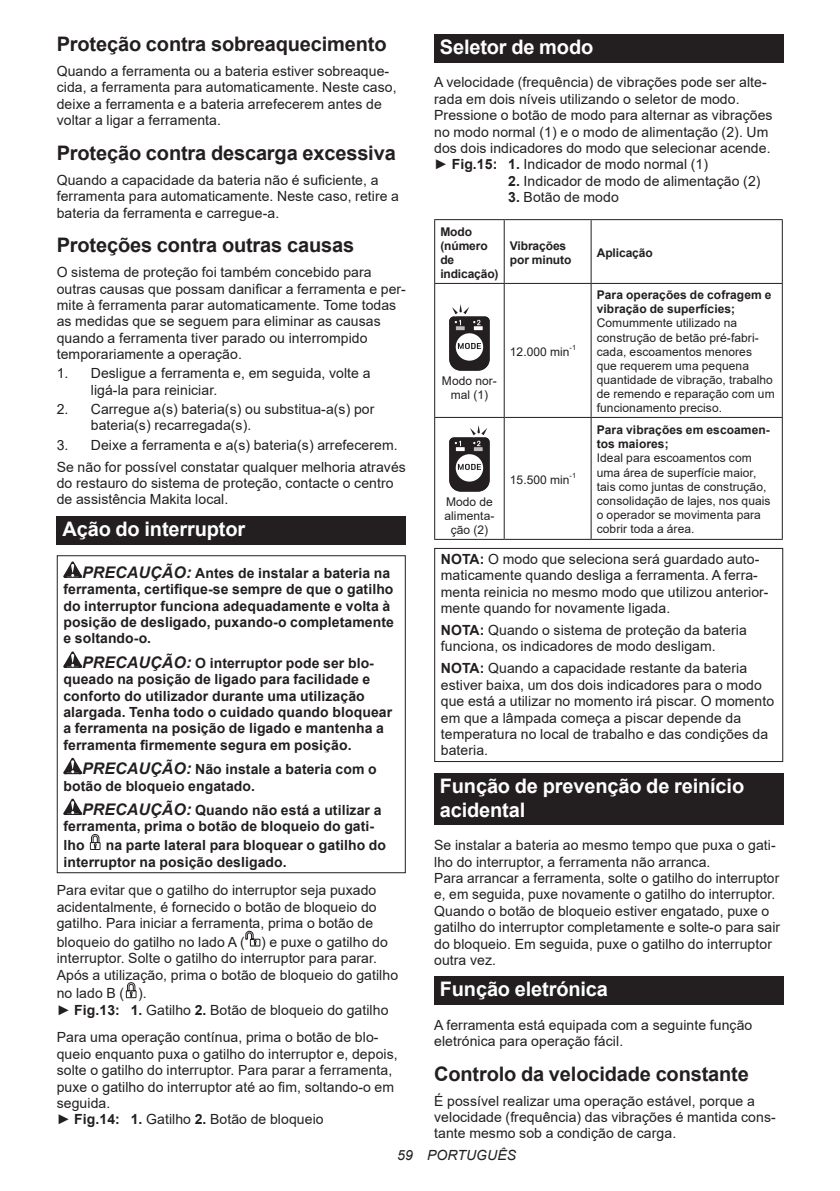
<style>
.page{position:relative;width:840px;height:1191px;background:#fff}
.page>*{position:absolute;margin:0;border:0;box-sizing:border-box;transform-origin:0 0}
.t1{font:700 20px "Arial";letter-spacing:-.01em;color:#231f20}
.t2{font:700 20px/23.4px "Arial";letter-spacing:-.01em;color:#fff}
.t3{font:14px/16.4px "Arial";letter-spacing:.005em;color:#231f20}
.t4{font:700 14px/16.4px "Arial";letter-spacing:.005em;color:#231f20}
.t5{font:italic 14px "Arial";letter-spacing:.005em;color:#231f20}
.t6{font:12px/14px "Arial";letter-spacing:.005em;color:#231f20;text-align:center}
.t7{font:700 12px/14px "Arial";letter-spacing:.005em;color:#231f20}
.t8{font:7.2px "Arial";color:#231f20}
.s1{font-style:italic;font-size:16px}
.s2{font-weight:700}
</style>
<div class="page">
<div style="left:57px;top:516px;width:348px;height:28px;background:#231f20"></div>
<svg style="left:63px;top:561px;width:19px;height:17px"></svg>
<svg style="left:63px;top:651px;width:19px;height:17px"></svg>
<svg style="left:63px;top:758px;width:19px;height:16px"></svg>
<svg style="left:63px;top:798px;width:19px;height:17px"></svg>
<svg style="left:89px;top:834px;width:12px;height:16px"></svg>
<div style="left:57px;top:555px;width:348px;height:318px;border:1px solid #231f20"></div>
<svg style="left:245px;top:930px;width:16px;height:16px"></svg>
<svg style="left:125px;top:982px;width:12px;height:16px"></svg>
<div style="left:434px;top:34px;width:348px;height:29px;background:#231f20"></div>
<hr style="left:434px;top:219px;width:70px;height:1px;background:#231f20">
<hr style="left:434px;top:220px;width:1px;height:63px;background:#231f20">
<hr style="left:504px;top:219px;width:86px;height:1px;background:#231f20">
<hr style="left:503px;top:220px;width:1px;height:63px;background:#231f20">
<hr style="left:590px;top:219px;width:192px;height:1px;background:#231f20">
<hr style="left:590px;top:220px;width:1px;height:63px;background:#231f20">
<hr style="left:781px;top:220px;width:1px;height:63px;background:#231f20">
<hr style="left:434px;top:283px;width:70px;height:1px;background:#231f20">
<hr style="left:434px;top:284px;width:1px;height:133px;background:#231f20">
<hr style="left:504px;top:283px;width:86px;height:1px;background:#231f20">
<hr style="left:503px;top:284px;width:1px;height:133px;background:#231f20">
<hr style="left:590px;top:283px;width:192px;height:1px;background:#231f20">
<hr style="left:590px;top:284px;width:1px;height:133px;background:#231f20">
<hr style="left:781px;top:284px;width:1px;height:133px;background:#231f20">
<hr style="left:434px;top:417px;width:70px;height:1px;background:#231f20">
<hr style="left:434px;top:418px;width:1px;height:121px;background:#231f20">
<hr style="left:504px;top:417px;width:86px;height:1px;background:#231f20">
<hr style="left:503px;top:418px;width:1px;height:121px;background:#231f20">
<hr style="left:590px;top:417px;width:192px;height:1px;background:#231f20">
<hr style="left:590px;top:418px;width:1px;height:121px;background:#231f20">
<hr style="left:781px;top:418px;width:1px;height:121px;background:#231f20">
<hr style="left:434px;top:539px;width:70px;height:1px;background:#231f20">
<hr style="left:504px;top:539px;width:86px;height:1px;background:#231f20">
<hr style="left:590px;top:539px;width:192px;height:1px;background:#231f20">
<svg style="left:449px;top:304px;width:40px;height:66px"></svg>
<svg style="left:449px;top:425px;width:40px;height:66px"></svg>
<div style="left:434px;top:548px;width:348px;height:214px;border:1px solid #231f20"></div>
<div style="left:434px;top:773px;width:348px;height:52px;background:#231f20"></div>
<div style="left:434px;top:976px;width:348px;height:28px;background:#231f20"></div>
<h1 class="t1" style="left:57px;top:30px;width:331px">Proteção contra sobreaquecimento</h1>
<p class="t3" style="left:57px;top:63px;width:341px">Quando a ferramenta ou a bateria estiver sobreaque&shy;cida, a ferramenta para automaticamente. Neste caso, deixe a ferramenta e a bateria arrefecerem antes de voltar a ligar a ferramenta.</p>
<h1 class="t1" style="left:57px;top:139px;width:340px">Proteção contra descarga excessiva</h1>
<p class="t3" style="left:57px;top:172px;width:343px">Quando a capacidade da bateria não é suficiente, a ferramenta para automaticamente. Neste caso, retire a bateria da ferramenta e carregue-a.</p>
<h1 class="t1" style="left:57px;top:231px;width:299px">Proteções contra outras causas</h1>
<p class="t3" style="left:57px;top:264px;width:350px">O sistema de proteção foi também concebido para outras causas que possam danificar a ferramenta e per&shy;mite à ferramenta parar automaticamente. Tome todas as medidas que se seguem para eliminar as causas quando a ferramenta tiver parado ou interrompido temporariamente a operação.</p>
<p class="t3" style="left:91px;top:365px;width:281px;text-indent:-34px">1. Desligue a ferramenta e, em seguida, volte a ligá-la para reiniciar.</p>
<p class="t3" style="left:91px;top:401px;width:285px;text-indent:-34px">2. Carregue a(s) bateria(s) ou substitua-a(s) por bateria(s) recarregada(s).</p>
<p class="t3" style="left:57px;top:433px;width:350px;line-height:22px">3. Deixe a ferramenta e a(s) bateria(s) arrefecerem.<br>Se não for possível constatar qualquer melhoria através</p>
<p class="t3" style="left:57px;top:475px;width:338px">do restauro do sistema de proteção, contacte o centro de assistência Makita local.</p>
<h1 class="t2" style="left:62px;top:517px;width:184px">Ação do interruptor</h1>
<p class="t4" style="left:63px;top:565px;width:332px;text-indent:19px"><span class="s1">PRECAUÇÃO:</span> Antes de instalar a bateria na ferramenta, certifique-se sempre de que o gatilho do interruptor funciona adequadamente e volta à posição de desligado, puxando-o completamente e soltando-o.</p>
<p class="t4" style="left:63px;top:655px;width:330px;text-indent:19px"><span class="s1">PRECAUÇÃO:</span> O interruptor pode ser blo&shy;queado na posição de ligado para facilidade e conforto do utilizador durante uma utilização alargada. Tenha todo o cuidado quando bloquear a ferramenta na posição de ligado e mantenha a ferramenta firmemente segura em posição.</p>
<p class="t4" style="left:63px;top:761px;width:315px;text-indent:19px"><span class="s1">PRECAUÇÃO:</span> Não instale a bateria com o botão de bloqueio engatado.</p>
<p class="t4" style="left:63px;top:802px;width:319px;text-indent:19px"><span class="s1">PRECAUÇÃO:</span> Quando não está a utilizar a ferramenta, prima o botão de bloqueio do gati-</p>
<p class="t4" style="left:63px;top:837px;width:23px">lho</p>
<p class="t4" style="left:63px;top:837px;width:324px;text-indent:42px">na parte lateral para bloquear o gatilho do interruptor na posição desligado.</p>
<p class="t3" style="left:57px;top:882px;width:321px;text-align:justify">Para evitar que o gatilho do interruptor seja puxado acidentalmente, é fornecido o botão de bloqueio do gatilho. Para iniciar a ferramenta, prima o botão de</p>
<p class="t3" style="left:57px;top:933px;width:343px">bloqueio do gatilho no lado A ( ) e puxe o gatilho do interruptor. Solte o gatilho do interruptor para parar.<br>Após a utilização, prima o botão de bloqueio do gatilho</p>
<p class="t3" style="left:57px;top:985px;width:333px">no lado B ( ).<br>► <span class="s2">Fig.13: 1.</span> Gatilho <span class="s2">2.</span> Botão de bloqueio do gatilho</p>
<p class="t3" style="left:57px;top:1029px;width:342px">Para uma operação contínua, prima o botão de blo&shy;queio enquanto puxa o gatilho do interruptor e, depois, solte o gatilho do interruptor. Para parar a ferramenta, puxe o gatilho do interruptor até ao fim, soltando-o em seguida.<br>► <span class="s2">Fig.14: 1.</span> Gatilho <span class="s2">2.</span> Botão de bloqueio</p>
<h1 class="t2" style="left:439px;top:36px;width:155px">Seletor de modo</h1>
<p class="t3" style="left:434px;top:74px;width:340px">A velocidade (frequência) de vibrações pode ser alte&shy;rada em dois níveis utilizando o seletor de modo.<br>Pressione o botão de modo para alternar as vibrações no modo normal (1) e o modo de alimentação (2). Um dos dois indicadores do modo que selecionar acende. ► <span class="s2">Fig.15: 1.</span> Indicador de modo normal (1)</p>
<p class="t3" style="left:508px;top:172px;width:254px"><span class="s2">2.</span> Indicador de modo de alimentação (2)</p>
<p class="t3" style="left:508px;top:189px;width:112px"><span class="s2">3.</span> Botão de modo</p>
<p class="t7" style="left:440px;top:224px;width:60px">Modo (número de indicação)</p>
<p class="t7" style="left:509px;top:238px;width:63px">Vibrações por minuto</p>
<p class="t7" style="left:596px;top:246px;width:57px">Aplicação</p>
<p class="t6" style="left:441px;top:373px;width:56px">Modo nor&shy;mal (1)</p>
<p class="t6" style="left:509px;top:344px;width:61px">12.000 min</p>
<p class="t8" style="left:569px;top:342px;width:8px">-1</p>
<p class="t7" style="left:596px;top:288px;width:176px">Para operações de cofragem e vibração de superfícies;</p>
<p class="t6" style="left:596px;top:316px;width:179px;text-align:left">Comummente utilizado na construção de betão pré-fabri&shy;cada, escoamentos menores que requerem uma pequena quantidade de vibração, trabalho de remendo e reparação com um funcionamento preciso.</p>
<p class="t7" style="left:596px;top:423px;width:174px">Para vibrações em escoamen&shy;tos maiores;</p>
<p class="t6" style="left:596px;top:451px;width:175px;text-align:left">Ideal para escoamentos com uma área de superfície maior, tais como juntas de construção, consolidação de lajes, nos quais o operador se movimenta para cobrir toda a área.</p>
<p class="t3" style="left:440px;top:550px;width:329px"><span class="s2">NOTA:</span> O modo que seleciona será guardado auto&shy;maticamente quando desliga a ferramenta. A ferra&shy;menta reinicia no mesmo modo que utilizou anterior&shy;mente quando for novamente ligada.</p>
<p class="t3" style="left:440px;top:622px;width:307px"><span class="s2">NOTA:</span> Quando o sistema de proteção da bateria funciona, os indicadores de modo desligam.</p>
<p class="t3" style="left:440px;top:660px;width:334px"><span class="s2">NOTA:</span> Quando a capacidade restante da bateria estiver baixa, um dos dois indicadores para o modo que está a utilizar no momento irá piscar. O momento em que a lâmpada começa a piscar depende da temperatura no local de trabalho e das condições da bateria.</p>
<h1 class="t2" style="left:439px;top:775px;width:306px">Função de prevenção de reinício acidental</h1>
<p class="t3" style="left:434px;top:837px;width:347px">Se instalar a bateria ao mesmo tempo que puxa o gati&shy;lho do interruptor, a ferramenta não arranca.<br>Para arrancar a ferramenta, solte o gatilho do interruptor e, em seguida, puxe novamente o gatilho do interruptor.<br>Quando o botão de bloqueio estiver engatado, puxe o gatilho do interruptor completamente e solte-o para sair do bloqueio. Em seguida, puxe o gatilho do interruptor outra vez.</p>
<h1 class="t2" style="left:439px;top:977px;width:169px">Função eletrónica</h1>
<p class="t3" style="left:434px;top:1016px;width:319px">A ferramenta está equipada com a seguinte função eletrónica para operação fácil.</p>
<h1 class="t1" style="left:434px;top:1059px;width:316px">Controlo da velocidade constante</h1>
<p class="t3" style="left:434px;top:1092px;width:343px">É possível realizar uma operação estável, porque a velocidade (frequência) das vibrações é mantida cons&shy;tante mesmo sob a condição de carga.</p>
<p class="t6" style="left:509px;top:472px;width:61px">15.500 min</p>
<p class="t8" style="left:569px;top:470px;width:8px">-1</p>
<p class="t6" style="left:444px;top:494px;width:51px">Modo de alimenta&shy;ção (2)</p>
<p class="t5" style="left:397px;top:1146px;width:120px">59 PORTUGUÊS</p>
</div>
